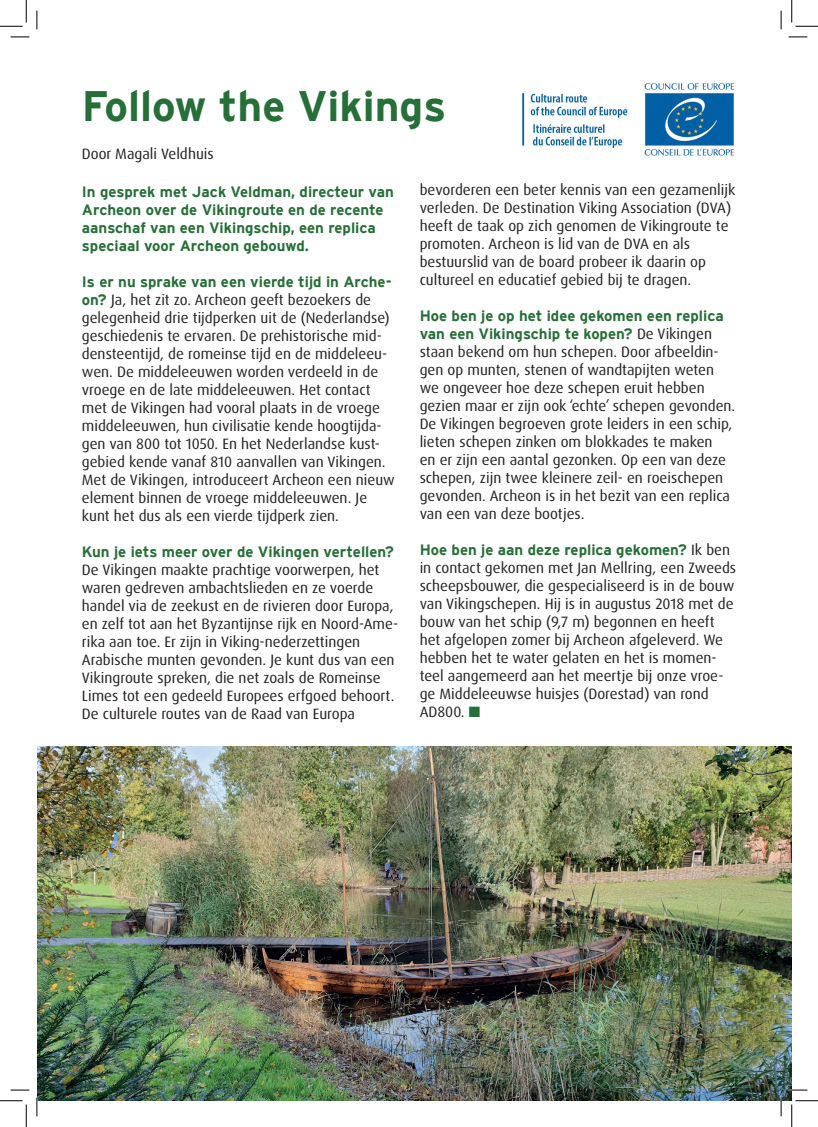
<style>
.page{position:relative;width:818px;height:1127px;background:#fff}
.page>*{position:absolute;margin:0;border:0;box-sizing:border-box;transform-origin:0 0}
.t1{font:700 42.5px "Interstate";color:#276f38}
.t2{font:15px/18px "Dax OT";color:#231f20}
.t3{font:700 15px/18px "Interstate";color:#276f38}
.s1{font-family:"Interstate";font-weight:700;color:#276f38}
.s2{color:#276f38}
</style>
<div class="page">
<img style="left:37px;top:746px;width:755px;height:354px">
<img style="left:522px;top:83px;width:212px;height:73px">
<svg style="left:11px;top:36px;width:18px;height:2px"></svg>
<svg style="left:788px;top:36px;width:19px;height:2px"></svg>
<svg style="left:11px;top:1089px;width:18px;height:1px"></svg>
<svg style="left:788px;top:1088px;width:19px;height:2px"></svg>
<svg style="left:36px;top:11px;width:2px;height:18px"></svg>
<svg style="left:36px;top:1097px;width:2px;height:18px"></svg>
<svg style="left:780px;top:11px;width:2px;height:18px"></svg>
<svg style="left:780px;top:1097px;width:2px;height:18px"></svg>
<svg style="left:0;top:0;width:27px;height:27px"></svg>
<svg style="left:0;top:1100px;width:27px;height:26px"></svg>
<svg style="left:791px;top:0;width:27px;height:27px"></svg>
<svg style="left:791px;top:1100px;width:27px;height:26px"></svg>
<p class="t1" style="left:82px;top:82px;width:366px">Follow the Vikings</p>
<p class="t2" style="left:82px;top:145px;width:133px">Door Magali Veldhuis</p>
<p class="t3" style="left:82px;top:182px;width:313px">In gesprek met Jack Veldman, directeur van Archeon over de Vikingroute en de recente aanschaf van een Vikingschip, een replica speciaal voor Archeon gebouwd.</p>
<p class="t2" style="left:82px;top:272px;width:314px"><span class="s1">Is er nu sprake van een vierde tijd in Arche&shy;on?</span> Ja, het zit zo. Archeon geeft bezoekers de gelegenheid drie tijdperken uit de (Nederlandse) geschiedenis te ervaren. De prehistorische mid&shy;densteentijd, de romeinse tijd en de middeleeu&shy;wen. De middeleeuwen worden verdeeld in de vroege en de late middeleeuwen. Het contact met de Vikingen had vooral plaats in de vroege middeleeuwen, hun civilisatie kende hoogtijda&shy;gen van 800 tot 1050. En het Nederlandse kust&shy;gebied kende vanaf 810 aanvallen van Vikingen.<br>Met de Vikingen, introduceert Archeon een nieuw element binnen de vroege middeleeuwen. Je kunt het dus als een vierde tijdperk zien.</p>
<p class="t2" style="left:82px;top:542px;width:318px"><span class="s1">Kun je iets meer over de Vikingen vertellen?<br></span>De Vikingen maakte prachtige voorwerpen, het waren gedreven ambachtslieden en ze voerde handel via de zeekust en de rivieren door Europa, en zelf tot aan het Byzantijnse rijk en Noord-Ame&shy;rika aan toe. Er zijn in Viking-nederzettingen Arabische munten gevonden. Je kunt dus van een Vikingroute spreken, die net zoals de Romeinse Limes tot een gedeeld Europees erfgoed behoort.<br>De culturele routes van de Raad van Europa</p>
<p class="t2" style="left:420px;top:180px;width:317px">bevorderen een beter kennis van een gezamenlijk verleden. De Destination Viking Association (DVA) heeft de taak op zich genomen de Vikingroute te promoten. Archeon is lid van de DVA en als</p>
<p class="t2" style="left:420px;top:252px;width:288px">bestuurslid van de board probeer ik daarin op cultureel en educatief gebied bij te dragen.</p>
<p class="t2" style="left:420px;top:306px;width:317px"><span class="s1">Hoe ben je op het idee gekomen een replica van een Vikingschip te kopen?</span> De Vikingen staan bekend om hun schepen. Door afbeeldin&shy;gen op munten, stenen of wandtapijten weten we ongeveer hoe deze schepen eruit hebben gezien maar er zijn ook ‘echte’ schepen gevonden.<br>De Vikingen begroeven grote leiders in een schip, lieten schepen zinken om blokkades te maken<br>en er zijn een aantal gezonken. Op een van deze schepen, zijn twee kleinere zeil- en roeischepen gevonden. Archeon is in het bezit van een replica van een van deze bootjes.</p>
<p class="t2" style="left:420px;top:540px;width:318px"><span class="s1">Hoe ben je aan deze replica gekomen?</span> Ik ben in contact gekomen met Jan Mellring, een Zweeds scheepsbouwer, die gespecialiseerd is in de bouw van Vikingschepen. Hij is in augustus 2018 met de bouw van het schip (9,7 m) begonnen en heeft het afgelopen zomer bij Archeon afgeleverd. We hebben het te water gelaten en het is momen&shy;teel aangemeerd aan het meertje bij onze vroe&shy;ge Middeleeuwse huisjes (Dorestad) van rond AD800. <span class="s2">■</span></p>
</div>
